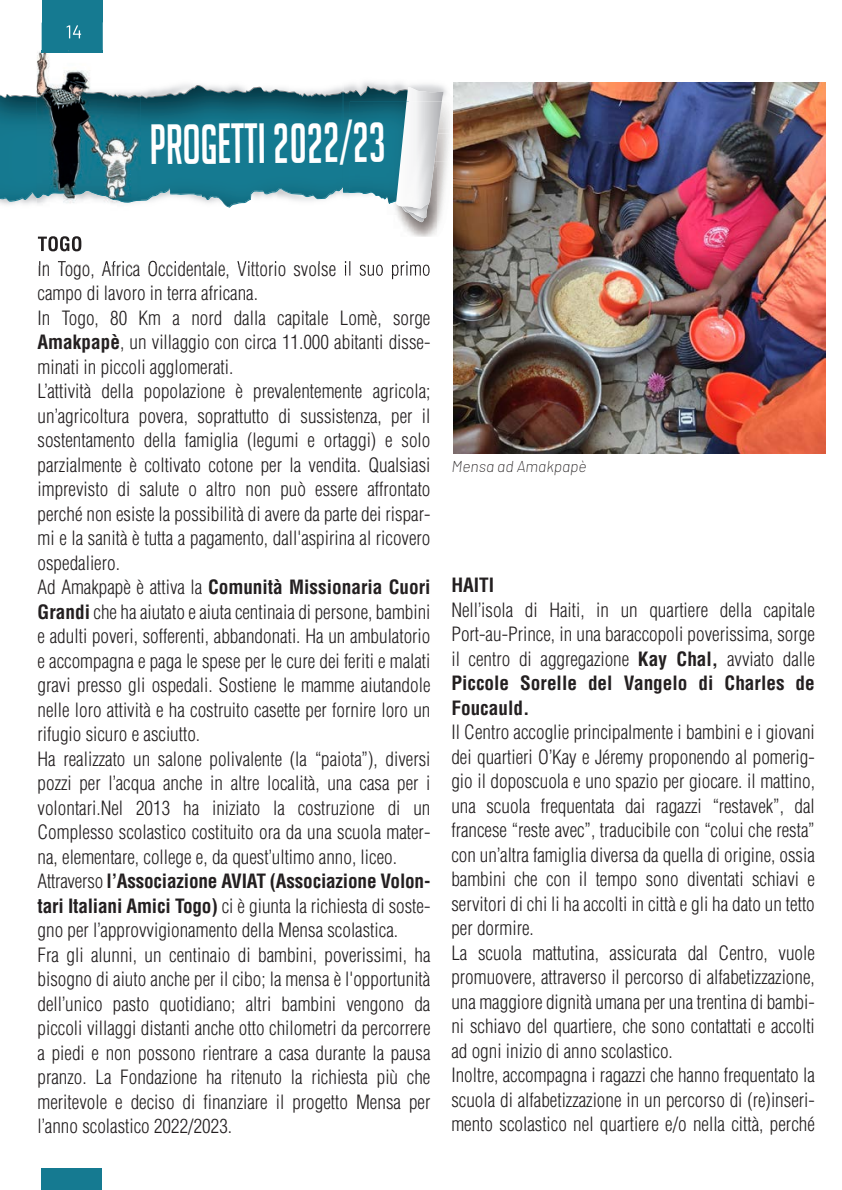
<style>
.page{position:relative;width:842px;height:1190px;background:#fff}
.page>*{position:absolute;margin:0;border:0;box-sizing:border-box;transform-origin:0 0}
.t1{font:55.12px "Big Noodle Titling";color:#fff;scale:.81 1}
.t2{font:300 condensed 19.25px/24.5px "Helvetica";color:#231f20}
.t3{font:700 condensed 19.25px "Helvetica";color:#231f20}
.t4{font:italic 200 15.75px "Barlow";color:#231f20}
.s1{font-weight:700}
</style>
<div class="page">
<div style="left:42px;top:0;width:60px;height:52px;background:#157a91"></div>
<div style="left:41px;top:1169px;width:61px;height:21px;background:#157a91"></div>
<img style="left:38px;top:236px;width:43px;height:15px">
<img style="left:39px;top:261px;width:237px;height:4px">
<img style="left:36px;top:23px;width:154px;height:62px">
<img style="left:42px;top:23px;width:60px;height:28px">
<img style="left:67px;top:25px;width:14px;height:13px">
<img style="left:128px;top:261px;width:149px;height:3px">
<svg style="left:282px;top:87px;width:60px;height:114px;background:#267c8f"></svg>
<img style="left:310px;top:92px;width:30px;height:5px">
<img style="left:282px;top:87px;width:19px;height:8px">
<img style="left:345px;top:274px;width:84px;height:5px">
<img style="left:336px;top:193px;width:4px;height:8px">
<img style="left:336px;top:129px;width:6px;height:58px">
<img style="left:349px;top:272px;width:81px;height:2px">
<img style="left:340px;top:133px;width:2px;height:68px">
<img style="left:349px;top:270px;width:81px;height:2px">
<img style="left:374px;top:82px;width:73px;height:18px">
<img style="left:342px;top:92px;width:1px;height:37px">
<img style="left:343px;top:87px;width:63px;height:42px">
<img style="left:344px;top:86px;width:62px;height:9px">
<svg style="left:342px;top:129px;width:7px;height:4px"></svg>
<img style="left:342px;top:193px;width:7px;height:3px">
<svg style="left:344px;top:261px;width:3px;height:13px"></svg>
<img style="left:342px;top:133px;width:7px;height:54px">
<img style="left:343px;top:133px;width:6px;height:35px">
<svg style="left:336px;top:187px;width:13px;height:6px"></svg>
<img style="left:406px;top:87px;width:37px;height:15px">
<img style="left:441px;top:102px;width:9px;height:27px">
<img style="left:349px;top:102px;width:46px;height:27px">
<div style="left:349px;top:129px;width:46px;height:39px;background:#157a91"></div>
<img style="left:349px;top:264px;width:81px;height:6px">
<img style="left:436px;top:168px;width:11px;height:65px">
<img style="left:349px;top:204px;width:87px;height:60px">
<img style="left:441px;top:133px;width:12px;height:35px">
<img style="left:401px;top:208px;width:22px;height:14px">
<img style="left:349px;top:168px;width:46px;height:35px">
<img style="left:362px;top:192px;width:33px;height:9px">
<img style="left:403px;top:208px;width:25px;height:10px">
<img style="left:395px;top:102px;width:46px;height:106px">
<img style="left:37px;top:51px;width:104px;height:34px">
<img style="left:42px;top:51px;width:60px;height:1px">
<svg style="left:0;top:85px;width:282px;height:123px;background:#3c8899"></svg>
<img style="left:37px;top:89px;width:104px;height:1px">
<img style="left:37px;top:90px;width:104px;height:112px">
<img style="left:453px;top:82px;width:372px;height:371px">
<h1 class="t1" style="left:149px;top:116px;width:293px;rotate:-1deg">PROGETTI 2022/23</h1>
<p class="t2" style="left:38px;top:256px;width:394px">In Togo, Africa Occidentale, Vittorio svolse il suo primo campo di lavoro in terra africana.<br>In Togo, 80 Km a nord dalla capitale Lomè, sorge <span class="s1">Amakpapè</span>, un villaggio con circa 11.000 abitanti disse&shy;minati in piccoli agglomerati.<br>L’attività della popolazione è prevalentemente agricola; un’agricoltura povera, soprattutto di sussistenza, per il sostentamento della famiglia (legumi e ortaggi) e solo parzialmente è coltivato cotone per la vendita. Qualsiasi imprevisto di salute o altro non può essere affrontato perché non esiste la possibilità di avere da parte dei rispar&shy;mi e la sanità è tutta a pagamento, dall'aspirina al ricovero ospedaliero.<br>Ad Amakpapè è attiva la <span class="s1">Comunità Missionaria Cuori Grandi</span> che ha aiutato e aiuta centinaia di persone, bambini e adulti poveri, sofferenti, abbandonati. Ha un ambulatorio e accompagna e paga le spese per le cure dei feriti e malati gravi presso gli ospedali. Sostiene le mamme aiutandole nelle loro attività e ha costruito casette per fornire loro un rifugio sicuro e asciutto.<br>Ha realizzato un salone polivalente (la “paiota”), diversi pozzi per l’acqua anche in altre località, una casa per i volontari.Nel 2013 ha iniziato la costruzione di un Complesso scolastico costituito ora da una scuola mater&shy;na, elementare, college e, da quest’ultimo anno, liceo.<br>Attraverso <span class="s1">l’Associazione AVIAT (Associazione Volon&shy;tari Italiani Amici Togo)</span> ci è giunta la richiesta di soste&shy;gno per l’approvvigionamento della Mensa scolastica.<br>Fra gli alunni, un centinaio di bambini, poverissimi, ha bisogno di aiuto anche per il cibo; la mensa è l'opportunità dell’unico pasto quotidiano; altri bambini vengono da piccoli villaggi distanti anche otto chilometri da percorrere a piedi e non possono rientrare a casa durante la pausa pranzo. La Fondazione ha ritenuto la richiesta più che meritevole e deciso di finanziare il progetto Mensa per l’anno scolastico 2022/2023.</p>
<p class="t4" style="left:451px;top:457px;width:136px">Mensa ad Amakpapè</p>
<p class="t3" style="left:451px;top:573px;width:44px">HAITI</p>
<p class="t2" style="left:451px;top:597px;width:365px;text-align:justify">Nell’isola di Haiti, in un quartiere della capitale Port-au-Prince, in una baraccopoli poverissima, sorge il centro di aggregazione <span class="s1">Kay Chal,</span> avviato dalle <span class="s1">Piccole Sorelle del Vangelo di Charles de Foucauld.</span></p>
<p class="t2" style="left:451px;top:720px;width:365px">Il Centro accoglie principalmente i bambini e i giovani dei quartieri O’Kay e Jéremy proponendo al pomerig&shy;gio il doposcuola e uno spazio per giocare. il mattino, una scuola frequentata dai ragazzi “restavek”, dal francese “reste avec”, traducibile con “colui che resta” con un’altra famiglia diversa da quella di origine, ossia bambini che con il tempo sono diventati schiavi e servitori di chi li ha accolti in città e gli ha dato un tetto per dormire.<br>La scuola mattutina, assicurata dal Centro, vuole promuovere, attraverso il percorso di alfabetizzazione, una maggiore dignità umana per una trentina di bambi&shy;ni schiavo del quartiere, che sono contattati e accolti ad ogni inizio di anno scolastico.<br>Inoltre, accompagna i ragazzi che hanno frequentato la scuola di alfabetizzazione in un percorso di (re)inseri&shy;mento scolastico nel quartiere e/o nella città, perché</p>
</div>
